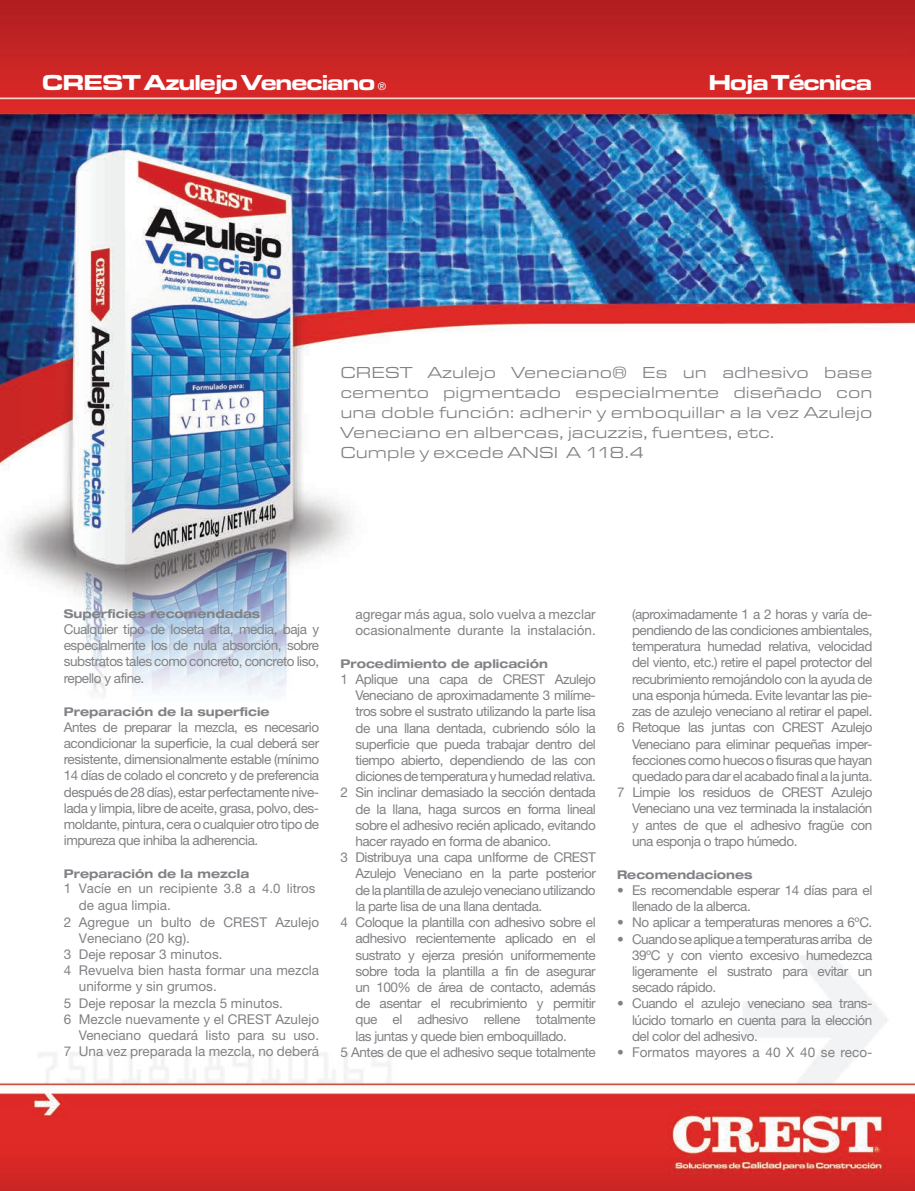
<style>
.page{position:relative;width:915px;height:1191px;background:#fff}
.page>*{position:absolute;margin:0;border:0;box-sizing:border-box;transform-origin:0 0}
.t1{font:22.5px "Eurostile T Blac Exte";letter-spacing:-.075em;color:#fff}
.t2{font:16.5px/19.8px "Eurostile T Regu Exte";color:#808285}
.Hojas_Técnicas_Text{font:13.5px/16.2px "Helvetica Neue";letter-spacing:-.035em;color:#808285;text-align:justify}
.Listados_NUM{font:13.5px/16.2px "Helvetica Neue";letter-spacing:-.035em;color:#808285;text-align:justify}
.Hojas_Técnicas_Text-2{font:13.5px/16.2px "Helvetica Neue";color:#808285}
.Hojas_Técnicas_Text-3{font:13.5px "Helvetica Neue";color:#808285}
.Hojas_Técnicas_Text-4{font:13.2px "Helvetica Neue LT Std";color:#808285}
.Hojas_Técnicas_Text-5{font:700 expanded 12px "Helvetica Neue";color:#808285}
.s1{font-family:"Helvetica Neue";font-size:10.5px}
.s2{font-size:13.5px}
.s3{font-family:"Helvetica Neue LT Std"}
.s4{font-style:inherit}
</style>
<div class="page">
<img style="left:0;top:0;width:914px;height:1191px">
<p class="t1" style="left:41px;top:69px;width:346px">CREST Azulejo Veneciano <span class="s1">®</span></p>
<p class="t1" style="left:708px;top:69px;width:166px">Hoja Técnica</p>
<p class="t2" style="left:340px;top:363px;width:533px">CREST Azulejo Veneciano® Es un adhesivo base</p>
<p class="t2" style="left:340px;top:383px;width:533px">cemento pigmentado especialmente diseñado con una doble función: adherir y emboquillar a la vez Azulejo</p>
<p class="t2" style="left:340px;top:423px;width:435px">Veneciano en albercas, jacuzzis, fuentes, etc.</p>
<p class="t2" style="left:340px;top:442px;width:305px">Cumple y excede ANSI A 118.4</p>
<p class="Hojas_Técnicas_Text-5" style="left:64px;top:606px;width:198px">Superficies recomendadas</p>
<p class="Hojas_Técnicas_Text" style="left:64px;top:621px;width:257px">Cualquier tipo de loseta alta, media, baja y especialmente los de nula absorción, sobre substratos tales como concreto, concreto liso, repello y afine.</p>
<p class="Hojas_Técnicas_Text-5" style="left:64px;top:703px;width:207px">Preparación de la superficie</p>
<p class="Hojas_Técnicas_Text" style="left:64px;top:718px;width:257px">Antes de preparar la mezcla, es necesario acondicionar la superficie, la cual deberá ser resistente, dimensionalmente estable (mínimo 14 días de colado el concreto y de preferencia después de 28 días), estar perfectamente nive&shy;lada y limpia, libre de aceite, grasa, polvo, des&shy;moldante, pintura, cera o cualquier otro tipo de impureza que inhiba la adherencia.</p>
<p class="Hojas_Técnicas_Text-5" style="left:64px;top:866px;width:187px">Preparación de la mezcla</p>
<p class="Hojas_Técnicas_Text-4" style="left:64px;top:880px;width:253px"><span class="s2">1</span> Vacíe en un recipiente 3.8 a 4.0 litros</p>
<p class="Hojas_Técnicas_Text-2" style="left:79px;top:897px;width:94px">de agua limpia.</p>
<p class="Hojas_Técnicas_Text-2" style="left:64px;top:913px;width:257px">2 Agregue un bulto de CREST Azulejo</p>
<p class="Hojas_Técnicas_Text-2" style="left:64px;top:929px;width:257px;text-indent:15px">Veneciano (<span class="s3">20 kg</span>).<br>3 Deje reposar 3 minutos.<br>4 Revuelva bien hasta formar una mezcla</p>
<p class="Hojas_Técnicas_Text-2" style="left:79px;top:978px;width:139px">uniforme y sin grumos.</p>
<p class="Hojas_Técnicas_Text-2" style="left:64px;top:994px;width:221px">5 Deje reposar la mezcla 5 minutos.</p>
<p class="Hojas_Técnicas_Text-2" style="left:64px;top:1010px;width:257px">6 Mezcle nuevamente y el CREST Azulejo</p>
<p class="Hojas_Técnicas_Text-2" style="left:79px;top:1027px;width:242px">Veneciano quedará listo para su uso.</p>
<p class="Hojas_Técnicas_Text-2" style="left:64px;top:1043px;width:257px">7 Una vez preparada la mezcla, no deberá</p>
<p class="Hojas_Técnicas_Text-2" style="left:355px;top:606px;width:242px">agregar más agua, solo vuelva a mezclar</p>
<p class="Hojas_Técnicas_Text-2" style="left:355px;top:622px;width:242px">ocasionalmente durante la instalación.</p>
<p class="Hojas_Técnicas_Text-5" style="left:340px;top:656px;width:209px">Procedimiento de aplicación</p>
<p class="Hojas_Técnicas_Text" style="left:340px;top:671px;width:257px">1 Aplique una capa de CREST Azulejo</p>
<p class="Hojas_Técnicas_Text" style="left:355px;top:687px;width:242px">Veneciano de aproximadamente 3 milíme-</p>
<p class="Hojas_Técnicas_Text" style="left:355px;top:703px;width:242px">tros sobre el sustrato utilizando la parte lisa</p>
<p class="Hojas_Técnicas_Text" style="left:355px;top:719px;width:242px">de una llana dentada, cubriendo sólo la</p>
<p class="Hojas_Técnicas_Text" style="left:355px;top:735px;width:242px">superficie que pueda trabajar dentro del</p>
<p class="Hojas_Técnicas_Text" style="left:355px;top:752px;width:242px">tiempo abierto, dependiendo de las con</p>
<p class="Hojas_Técnicas_Text" style="left:355px;top:768px;width:242px">diciones de temperatura y humedad relativa.</p>
<p class="Hojas_Técnicas_Text" style="left:340px;top:784px;width:257px">2 Sin inclinar demasiado la sección dentada</p>
<p class="Hojas_Técnicas_Text" style="left:355px;top:800px;width:242px">de la llana, haga surcos en forma lineal</p>
<p class="Hojas_Técnicas_Text" style="left:355px;top:816px;width:242px">sobre el adhesivo recién aplicado, evitando</p>
<p class="Hojas_Técnicas_Text" style="left:355px;top:833px;width:197px">hacer rayado en forma de abanico.</p>
<p class="Hojas_Técnicas_Text" style="left:340px;top:849px;width:257px">3 Distribuya una capa unIforme de CREST</p>
<p class="Hojas_Técnicas_Text" style="left:355px;top:865px;width:242px">Azulejo Veneciano en la parte posterior</p>
<p class="Hojas_Técnicas_Text" style="left:355px;top:881px;width:242px">de la plantilla de azulejo veneciano utilizando</p>
<p class="Hojas_Técnicas_Text" style="left:355px;top:897px;width:188px">la parte lisa de una llana dentada.</p>
<p class="Hojas_Técnicas_Text" style="left:340px;top:914px;width:257px">4 Coloque la plantilla con adhesivo sobre el</p>
<p class="Hojas_Técnicas_Text" style="left:355px;top:930px;width:242px">adhesivo recientemente aplicado en el</p>
<p class="Hojas_Técnicas_Text" style="left:355px;top:946px;width:242px">sustrato y ejerza presión uniformemente</p>
<p class="Hojas_Técnicas_Text" style="left:355px;top:962px;width:242px">sobre toda la plantilla a fin de asegurar</p>
<p class="Hojas_Técnicas_Text" style="left:355px;top:978px;width:242px">un 100% de área de contacto, además</p>
<p class="Hojas_Técnicas_Text" style="left:355px;top:995px;width:242px">de asentar el recubrimiento y permitir</p>
<p class="Hojas_Técnicas_Text" style="left:355px;top:1011px;width:242px">que el adhesivo rellene totalmente</p>
<p class="Hojas_Técnicas_Text" style="left:355px;top:1027px;width:213px">las juntas y quede bien emboquillado.</p>
<p class="Listados_NUM" style="left:340px;top:1043px;width:257px">5 Antes de que el adhesivo seque totalmente</p>
<p class="Listados_NUM" style="left:632px;top:606px;width:242px">(aproximadamente 1 a 2 horas y varía de&shy;pendiendo de las condiciones ambientales, temperatura humedad relativa, velocidad del viento, etc.) retire el papel protector del recubrimiento remojándolo con la ayuda de una esponja húmeda. Evite levantar las pie&shy;zas de azulejo veneciano al retirar el papel.</p>
<p class="Hojas_Técnicas_Text" style="left:617px;top:719px;width:257px">6 Retoque las juntas con CREST Azulejo</p>
<p class="Listados_NUM" style="left:632px;top:735px;width:242px">Veneciano para eliminar pequeñas imper&shy;fecciones como huecos o fisuras que hayan quedado para dar el acabado final a la junta.</p>
<p class="Listados_NUM" style="left:617px;top:784px;width:257px">7 Limpie los residuos de CREST Azulejo</p>
<p class="Listados_NUM" style="left:632px;top:800px;width:242px">Veneciano una vez terminada la instalación</p>
<p class="Listados_NUM" style="left:632px;top:816px;width:242px">y antes de que el adhesivo fragüe con</p>
<p class="Listados_NUM" style="left:632px;top:832px;width:167px">una esponja o trapo húmedo.</p>
<p class="Hojas_Técnicas_Text-5" style="left:617px;top:867px;width:137px">Recomendaciones</p>
<p class="Hojas_Técnicas_Text" style="left:617px;top:882px;width:257px">• Es recomendable esperar 14 días para el</p>
<p class="Hojas_Técnicas_Text" style="left:632px;top:898px;width:120px">llenado de la alberca.</p>
<p class="Hojas_Técnicas_Text" style="left:617px;top:914px;width:257px">• No aplicar a temperaturas menores a 6ºC.</p>
<p class="Hojas_Técnicas_Text" style="left:617px;top:930px;width:257px">• Cuandoseapliqueatemperaturasarriba de</p>
<p class="Hojas_Técnicas_Text" style="left:632px;top:946px;width:242px">39ºC y con viento excesivo humedezca</p>
<p class="Hojas_Técnicas_Text" style="left:632px;top:963px;width:242px">ligeramente el sustrato para evitar un</p>
<p class="Hojas_Técnicas_Text" style="left:632px;top:979px;width:86px">secado rápido.</p>
<p class="Hojas_Técnicas_Text" style="left:617px;top:995px;width:257px">• Cuando el azulejo veneciano sea trans-</p>
<p class="Hojas_Técnicas_Text" style="left:632px;top:1011px;width:242px">lúcido tomarlo en cuenta para la elección</p>
<p class="Hojas_Técnicas_Text" style="left:632px;top:1028px;width:127px">del color del adhesivo.</p>
<p class="Hojas_Técnicas_Text-3" style="left:617px;top:1044px;width:257px"><span class="s4">•</span> Formatos mayores a 40 X 40 se reco-</p>
</div>
